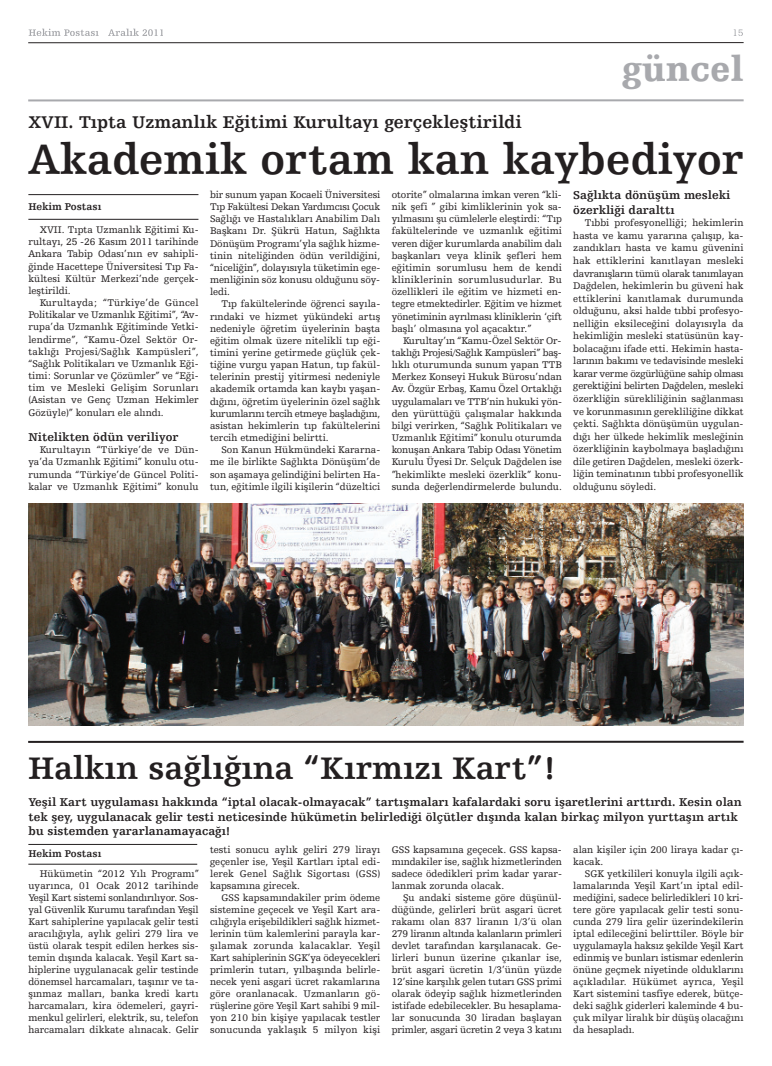
<style>
.page{position:relative;width:772px;height:1066px;background:#fff}
.page>*{position:absolute;margin:0;border:0;box-sizing:border-box;transform-origin:0 0}
.t1{font:700 44px "Humanist Slabserif 712 BT";color:#231f20}
.t2{font:900 36px "Humanist Slabserif 712 BT";color:#a8a9ad}
.t3{font:700 33px "Humanist Slabserif 712 BT";color:#231f20}
.t4{font:700 18px "Humanist Slabserif 712 BT";color:#231f20}
.t5{font:700 12px/14.4px "Humanist Slabserif 712 BT";color:#231f20}
.t6{font:700 10.4px "Humanist Slabserif 712 BT";color:#231f20}
.t7{font:10.2px/12.2px "Humanist Slabserif 712 BT";color:#231f20;text-align:justify}
</style>
<div class="page">
<svg style="left:29px;top:29px;width:51px;height:7px"></svg>
<hr style="left:28px;top:99px;width:715px;height:2px;background:#a8a9ad">
<hr style="left:28px;top:741px;width:715px;height:2px;background:#231f20">
<hr style="left:28px;top:42px;width:715px;height:1px;background:#231f20">
<svg style="left:733px;top:29px;width:9px;height:7px"></svg>
<hr style="left:28px;top:194px;width:170px;height:1px;background:#231f20">
<hr style="left:28px;top:219px;width:170px;height:1px;background:#231f20">
<img style="left:28px;top:504px;width:715px;height:221px">
<hr style="left:28px;top:844px;width:169px;height:1px;background:#231f20">
<hr style="left:28px;top:864px;width:169px;height:1px;background:#231f20">
<h2 class="t2" style="left:621px;top:55px;width:123px">güncel</h2>
<h3 class="t4" style="left:28px;top:115px;width:494px">XVII. Tıpta Uzmanlık Eğitimi Kurultayı gerçekleştirildi</h3>
<h1 class="t1" style="left:28px;top:141px;width:716px">Akademik ortam kan kaybediyor</h1>
<p class="t6" style="left:28px;top:202px;width:74px">Hekim Postası</p>
<p class="t7" style="left:28px;top:224px;width:172px;text-indent:11px">XVII. Tıpta Uzmanlık Eğitimi Ku&shy;rultayı, 25 -26 Kasım 2011 tarihinde Ankara Tabip Odası’nın ev sahipli&shy;ğinde Hacettepe Üniversitesi Tıp Fa&shy;kültesi Kültür Merkezi’nde gerçek&shy;leştirildi.</p>
<p class="t7" style="left:28px;top:297px;width:172px;text-indent:11px">Kurultayda; “Türkiye’de Güncel Politikalar ve Uzmanlık Eğitimi”, “Av&shy;rupa’da Uzmanlık Eğitiminde Yetki&shy;lendirme”, “Kamu-Özel Sektör Or&shy;taklığı Projesi/Sağlık Kampüsleri”, “Sağlık Politikaları ve Uzmanlık Eği&shy;timi: Sorunlar ve Çözümler” ve “Eği&shy;tim ve Mesleki Gelişim Sorunları (Asistan ve Genç Uzman Hekimler Gözüyle)” konuları ele alındı.</p>
<p class="t5" style="left:28px;top:431px;width:151px">Nitelikten ödün veriliyor</p>
<p class="t7" style="left:28px;top:445px;width:172px;text-indent:11px">Kurultayın “Türkiye’de ve Dün&shy;ya’da Uzmanlık Eğitimi” konulu otu&shy;rumunda “Türkiye’de Güncel Politi&shy;kalar ve Uzmanlık Eğitimi” konulu</p>
<p class="t7" style="left:210px;top:189px;width:172px">bir sunum yapan Kocaeli Üniversitesi Tıp Fakültesi Dekan Yardımcısı Çocuk Sağlığı ve Hastalıkları Anabilim Dalı Başkanı Dr. Şükrü Hatun, Sağlıkta Dönüşüm Programı’yla sağlık hizme&shy;tinin niteliğinden ödün verildiğini, “niceliğin”, dolayısıyla tüketimin ege&shy;menliğinin söz konusu olduğunu söy&shy;ledi.</p>
<p class="t7" style="left:210px;top:299px;width:172px;text-indent:11px">Tıp fakültelerinde öğrenci sayıla&shy;rındaki ve hizmet yükündeki artış nedeniyle öğretim üyelerinin başta eğitim olmak üzere nitelikli tıp eği&shy;timini yerine getirmede güçlük çek&shy;tiğine vurgu yapan Hatun, tıp fakül&shy;telerinin prestij yitirmesi nedeniyle akademik ortamda kan kaybı yaşan&shy;dığını, öğretim üyelerinin özel sağlık kurumlarını tercih etmeye başladığını, asistan hekimlerin tıp fakültelerini tercih etmediğini belirtti.</p>
<p class="t7" style="left:210px;top:445px;width:172px;text-indent:11px">Son Kanun Hükmündeki Kararna&shy;me ile birlikte Sağlıkta Dönüşüm’de son aşamaya gelindiğini belirten Ha&shy;tun, eğitimle ilgili kişilerin “düzeltici</p>
<p class="t7" style="left:391px;top:189px;width:172px">otorite” olmalarına imkan veren “kli&shy;nik şefi ” gibi kimliklerinin yok sa&shy;yılmasını şu cümlelerle eleştirdi: “Tıp fakültelerinde ve uzmanlık eğitimi veren diğer kurumlarda anabilim dalı başkanları veya klinik şefleri hem eğitimin sorumlusu hem de kendi kliniklerinin sorumlusudurlar. Bu özellikleri ile eğitim ve hizmeti en&shy;tegre etmektedirler. Eğitim ve hizmet yönetiminin ayrılması kliniklerin ‘çift başlı’ olmasına yol açacaktır.”</p>
<p class="t7" style="left:391px;top:335px;width:172px;text-indent:11px">Kurultay’ın “Kamu-Özel Sektör Or&shy;taklığı Projesi/Sağlık Kampüsleri” baş&shy;lıklı oturumunda sunum yapan TTB Merkez Konseyi Hukuk Bürosu’ndan Av. Özgür Erbaş, Kamu Özel Ortaklığı uygulamaları ve TTB’nin hukuki yön&shy;den yürüttüğü çalışmalar hakkında bilgi verirken, “Sağlık Politikaları ve Uzmanlık Eğitimi” konulu oturumda konuşan Ankara Tabip Odası Yönetim Kurulu Üyesi Dr. Selçuk Dağdelen ise ”hekimlikte mesleki özerklik” konu&shy;sunda değerlendirmelerde bulundu.</p>
<p class="t5" style="left:573px;top:189px;width:158px">Sağlıkta dönüşüm mesleki özerkliği daralttı</p>
<p class="t7" style="left:573px;top:218px;width:172px;line-height:12.5px;text-indent:11px">Tıbbi profesyonelliği; hekimlerin hasta ve kamu yararına çalışıp, ka&shy;zandıkları hasta ve kamu güvenini hak ettiklerini kanıtlayan mesleki davranışların tümü olarak tanımlayan Dağdelen, hekimlerin bu güveni hak ettiklerini kanıtlamak durumunda olduğunu, aksi halde tıbbi profesyo&shy;nelliğin eksileceğini dolayısıyla da hekimliğin mesleki statüsünün kay&shy;bolacağını ifade etti. Hekimin hasta&shy;larının bakımı ve tedavisinde mesleki karar verme özgürlüğüne sahip olması gerektiğini belirten Dağdelen, mesleki özerkliğin sürekliliğinin sağlanması ve korunmasının gerekliliğine dikkat çekti. Sağlıkta dönüşümün uygulan&shy;dığı her ülkede hekimlik mesleğinin özerkliğinin kaybolmaya başladığını dile getiren Dağdelen, mesleki özerk&shy;liğin teminatının tıbbi profesyonellik olduğunu söyledi.</p>
<h3 class="t3" style="left:28px;top:755px;width:529px">Halkın sağlığına “Kırmızı Kart”!</h3>
<p class="t5" style="left:28px;top:796px;width:714px">Yeşil Kart uygulaması hakkında “iptal olacak-olmayacak” tartışmaları kafalardaki soru işaretlerini arttırdı. Kesin olan tek şey, uygulanacak gelir testi neticesinde hükümetin belirlediği ölçütler dışında kalan birkaç milyon yurttaşın artık bu sistemden yararlanamayacağı!</p>
<p class="t6" style="left:28px;top:849px;width:74px">Hekim Postası</p>
<p class="t7" style="left:210px;top:844px;width:172px">testi sonucu aylık geliri 279 lirayı geçenler ise, Yeşil Kartları iptal edi&shy;lerek Genel Sağlık Sigortası (GSS) kapsamına girecek.</p>
<p class="t7" style="left:210px;top:892px;width:172px;text-indent:11px">GSS kapsamındakiler prim ödeme sistemine geçecek ve Yeşil Kart ara&shy;cılığıyla erişebildikleri sağlık hizmet&shy;lerinin tüm kalemlerini parayla kar&shy;şılamak zorunda kalacaklar. Yeşil Kart sahiplerinin SGK’ya ödeyecekleri primlerin tutarı, yılbaşında belirle&shy;necek yeni asgari ücret rakamlarına göre oranlanacak. Uzmanların gö&shy;rüşlerine göre Yeşil Kart sahibi 9 mil&shy;yon 210 bin kişiye yapılacak testler sonucunda yaklaşık 5 milyon kişi</p>
<p class="t7" style="left:573px;top:844px;width:172px">alan kişiler için 200 liraya kadar çı&shy;kacak.</p>
<p class="t7" style="left:573px;top:868px;width:172px;text-indent:11px">SGK yetkilileri konuyla ilgili açık&shy;lamalarında Yeşil Kart’ın iptal edil&shy;mediğini, sadece belirledikleri 10 kri&shy;tere göre yapılacak gelir testi sonu&shy;cunda 279 lira gelir üzerindekilerin iptal edileceğini belirttiler. Böyle bir uygulamayla haksız şekilde Yeşil Kart edinmiş ve bunları istismar edenlerin önüne geçmek niyetinde olduklarını açıkladılar. Hükümet ayrıca, Yeşil Kart sistemini tasfiye ederek, bütçe&shy;deki sağlık giderleri kaleminde 4 bu&shy;çuk milyar liralık bir düşüş olacağını da hesapladı.</p>
<p class="t7" style="left:391px;top:844px;width:172px">GSS kapsamına geçecek. GSS kapsa&shy;mındakiler ise, sağlık hizmetlerinden sadece ödedikleri prim kadar yarar&shy;lanmak zorunda olacak.</p>
<p class="t7" style="left:391px;top:892px;width:172px;text-indent:11px">Şu andaki sisteme göre düşünül&shy;düğünde, gelirleri brüt asgari ücret rakamı olan 837 liranın 1/3’ü olan 279 liranın altında kalanların primleri devlet tarafından karşılanacak. Ge&shy;lirleri bunun üzerine çıkanlar ise, brüt asgari ücretin 1/3’ünün yüzde 12’sine karşılık gelen tutarı GSS primi olarak ödeyip sağlık hizmetlerinden istifade edebilecekler. Bu hesaplama&shy;lar sonucunda 30 liradan başlayan primler, asgari ücretin 2 veya 3 katını</p>
<p class="t7" style="left:28px;top:868px;width:172px;text-indent:11px">Hükümetin “2012 Yılı Programı” uyarınca, 01 Ocak 2012 tarihinde Yeşil Kart sistemi sonlandırılıyor. Sos&shy;yal Güvenlik Kurumu tarafından Yeşil Kart sahiplerine yapılacak gelir testi aracılığıyla, aylık geliri 279 lira ve üstü olarak tespit edilen herkes sis&shy;temin dışında kalacak. Yeşil Kart sa&shy;hiplerine uygulanacak gelir testinde dönemsel harcamaları, taşınır ve ta&shy;şınmaz malları, banka kredi kartı harcamaları, kira ödemeleri, gayri&shy;menkul gelirleri, elektrik, su, telefon harcamaları dikkate alınacak. Gelir</p>
</div>
